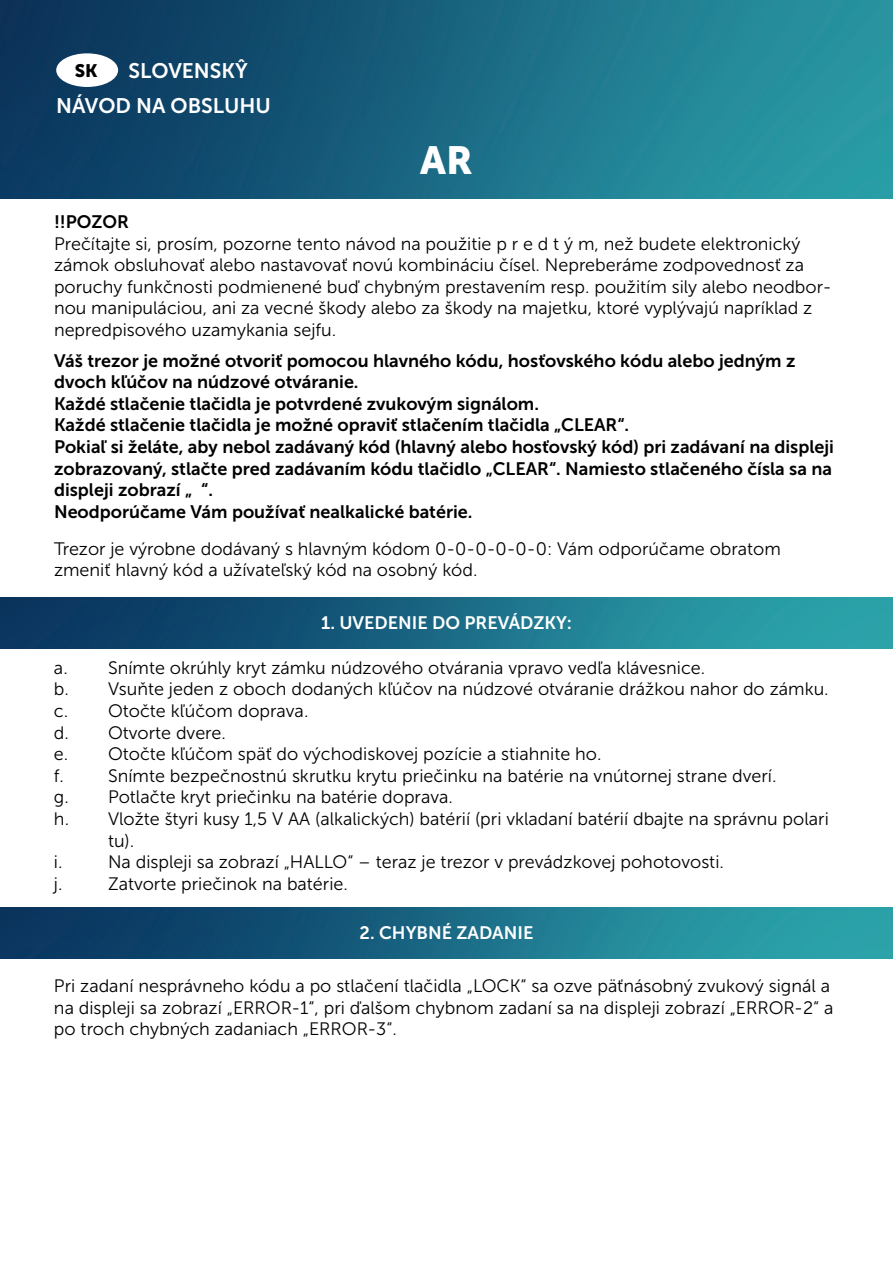
<style>
.page{position:relative;width:893px;height:1263px;background:#fff}
.page>*{position:absolute;margin:0;border:0;box-sizing:border-box;transform-origin:0 0}
.t1{font:39px "Museo Sans 900";color:#fff}
.t2{font:21px/35.4px "Museo Sans 700";color:#fff}
.t3{font:18px/21.6px "Museo Sans 300";color:#000}
.t4{font:18px/21.6px "Museo Sans 700";color:#000}
.t5{font:18px "Museo Sans 700";color:#fff}
.t6{font:18px "Museo Sans 900";color:#000}
</style>
<div class="page">
<img style="left:0;top:0;width:893px;height:199px">
<div style="left:56px;top:53px;width:62px;height:34px;background:#fff;border-radius:50%"></div>
<img style="left:0;top:597px;width:893px;height:51px">
<img style="left:0;top:907px;width:893px;height:51px">
<p class="t2" style="left:56px;top:53px;width:216px;text-indent:72px">SLOVENSKŶ<br>NÁVOD NA OBSLUHU</p>
<p class="t6" style="left:75px;top:60px;width:24px">SK</p>
<p class="t4" style="left:54px;top:211px;width:76px">!!POZOR</p>
<h1 class="t1" style="left:420px;top:138px;width:54px">AR</h1>
<p class="t3" style="left:54px;top:233px;width:779px">Prečítajte si, prosím, pozorne tento návod na použitie p r e d t ý m, než budete elektronický zámok obsluhovať alebo nastavovať novú kombináciu čísel. Nepreberáme zodpovednosť za poruchy funkčnosti podmienené buď chybným prestavením resp. použitím sily alebo neodbor&shy;nou manipuláciou, ani za vecné škody alebo za škody na majetku, ktoré vyplývajú napríklad z nepredpisového uzamykania sejfu.</p>
<p class="t4" style="left:54px;top:350px;width:782px">Váš trezor je možné otvoriť pomocou hlavného kódu, hosťovského kódu alebo jedným z dvoch kľúčov na núdzové otváranie.<br>Každé stlačenie tlačidla je potvrdené zvukovým signálom.<br>Každé stlačenie tlačidla je možné opraviť stlačením tlačidla „CLEAR“.<br>Pokiaľ si želáte, aby nebol zadávaný kód (hlavný alebo hosťovský kód) pri zadávaní na displeji zobrazovaný, stlačte pred zadávaním kódu tlačidlo „CLEAR“. Namiesto stlačeného čísla sa na displeji zobrazí „ “.<br>Neodporúčame Vám používať nealkalické batérie.</p>
<p class="t3" style="left:54px;top:538px;width:728px">Trezor je výrobne dodávaný s hlavným kódom 0-0-0-0-0-0: Vám odporúčame obratom zmeniť hlavný kód a užívateľský kód na osobný kód.</p>
<p class="t5" style="left:321px;top:613px;width:252px">1. UVEDENIE DO PREVÁDZKY:</p>
<p class="t3" style="left:54px;top:657px;width:776px">a. Snímte okrúhly kryt zámku núdzového otvárania vpravo vedľa klávesnice.<br>b. Vsuňte jeden z oboch dodaných kľúčov na núdzové otváranie drážkou nahor do zámku. c. Otočte kľúčom doprava.<br>d. Otvorte dvere.<br>e. Otočte kľúčom späť do východiskovej pozície a stiahnite ho.<br>f.</p>
<p class="t3" style="left:108px;top:765px;width:670px">Snímte bezpečnostnú skrutku krytu priečinku na batérie na vnútornej strane dverí.</p>
<p class="t3" style="left:54px;top:786px;width:400px">g. Potlačte kryt priečinku na batérie doprava.</p>
<p class="t3" style="left:54px;top:808px;width:776px">h. Vložte štyri kusy 1,5 V AA (alkalických) batérií (pri vkladaní batérií dbajte na správnu polari</p>
<p class="t3" style="left:108px;top:830px;width:28px">tu).</p>
<p class="t3" style="left:54px;top:851px;width:10px">i.</p>
<p class="t3" style="left:108px;top:851px;width:617px">Na displeji sa zobrazí „HALLO“ – teraz je trezor v prevádzkovej pohotovosti.</p>
<p class="t3" style="left:54px;top:873px;width:10px">j.</p>
<p class="t3" style="left:108px;top:873px;width:241px">Zatvorte priečinok na batérie.</p>
<p class="t5" style="left:360px;top:923px;width:175px">2. CHYBNÉ ZADANIE</p>
<p class="t3" style="left:54px;top:975px;width:781px">Pri zadaní nesprávneho kódu a po stlačení tlačidla „LOCK“ sa ozve päťnásobný zvukový signál a na displeji sa zobrazí „ERROR-1“, pri ďalšom chybnom zadaní sa na displeji zobrazí „ERROR-2“ a po troch chybných zadaniach „ERROR-3“.</p>
</div>
